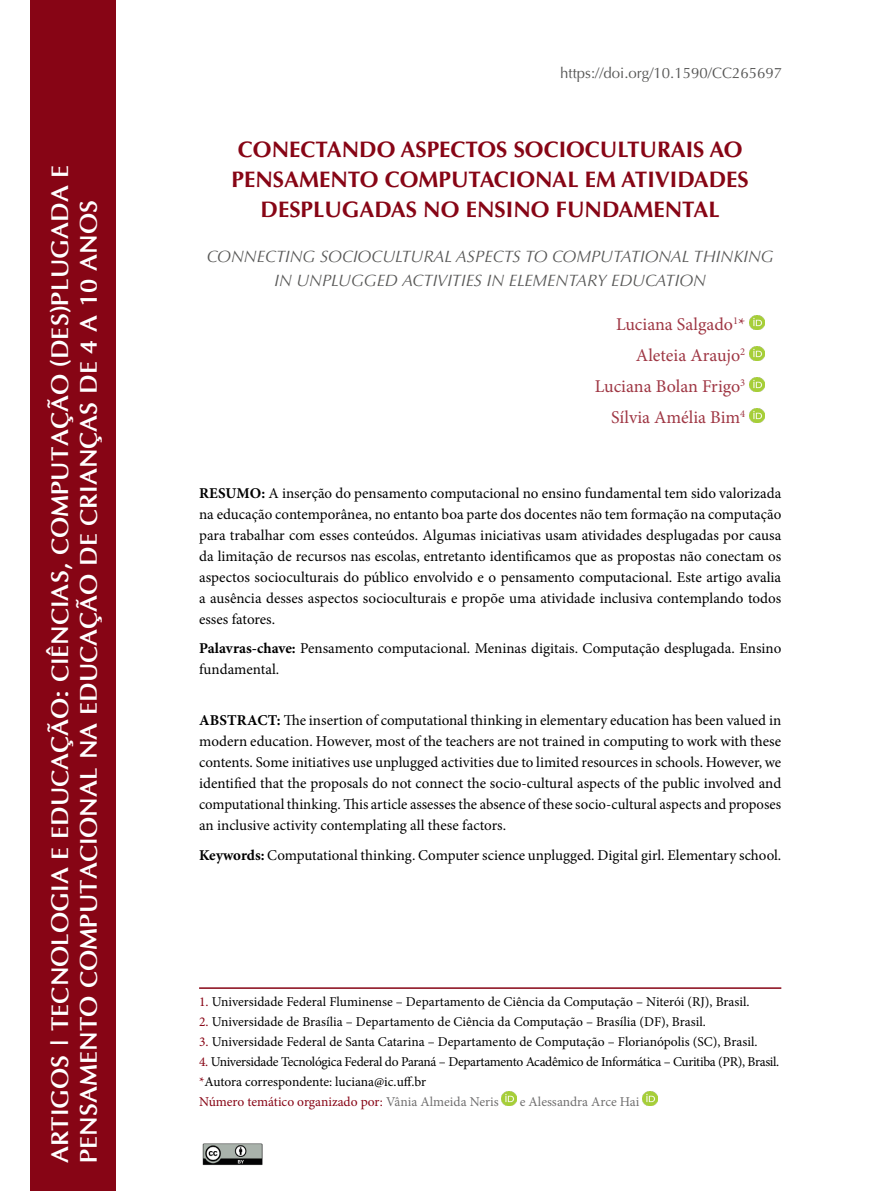
<style>
.page{position:relative;width:893px;height:1191px;background:#fff}
.page>*{position:absolute;margin:0;border:0;box-sizing:border-box;transform-origin:0 0}
.t1{font:700 24px/28.8px "Optima";color:#fff}
.t2{font:700 22.5px/30px "Optima LT Std";color:#870515;text-align:center}
.t3{font:18px/31px "Minion Pro";color:#9f3744;text-align:right}
.t4{font:italic 16.5px/24px "Optima LT Std";color:#575756;text-align:center}
.t5{font:15px/21px "Minion Pro";color:#000;text-align:justify}
.t6{font:15px "Optima LT Std";color:#575756}
.t7{font:13.5px/20px "Minion Pro";letter-spacing:-.005em;color:#000}
.t8{font:13.5px "Minion Pro";color:#706f6f}
.s1{font-weight:700}
.s2{color:#870515}
.s3{color:#706f6f}
</style>
<div class="page">
<hr style="left:199px;top:987px;width:582px;height:1px;background:#870515">
<img style="left:502px;top:1091px;width:15px;height:15px">
<img style="left:642px;top:1091px;width:15px;height:15px">
<img style="left:749px;top:315px;width:15px;height:15px">
<img style="left:749px;top:346px;width:15px;height:15px">
<img style="left:749px;top:377px;width:15px;height:15px">
<img style="left:749px;top:408px;width:15px;height:15px">
<div style="left:31px;top:0;width:85px;height:1191px;background:#870515"></div>
<img style="left:203px;top:1143px;width:60px;height:22px">
<h1 class="t1" style="left:46px;top:1163px;width:1000px;rotate:-90deg">ARTIGOS | TECNOLOGIA E EDUCAÇÃO: CIÊNCIAS, COMPUTAÇÃO (DES)PLUGADA E<br>PENSAMENTO COMPUTACIONAL NA EDUCAÇÃO DE CRIANÇAS DE 4 A 10 ANOS</h1>
<p class="t6" style="left:560px;top:64px;width:223px">https://doi.org/10.1590/CC265697</p>
<h2 class="t2" style="left:232px;top:134px;width:519px">CONECTANDO ASPECTOS SOCIOCULTURAIS AO<br>PENSAMENTO COMPUTACIONAL EM ATIVIDADES<br>DESPLUGADAS NO ENSINO FUNDAMENTAL</h2>
<p class="t4" style="left:207px;top:245px;width:568px">CONNECTING SOCIOCULTURAL ASPECTS TO COMPUTATIONAL THINKING<br>IN UNPLUGGED ACTIVITIES IN ELEMENTARY EDUCATION</p>
<p class="t3" style="left:595px;top:309px;width:152px">Luciana Salgado<sup>1</sup>*<br>Aleteia Araujo<sup>2<br></sup>Luciana Bolan Frigo<sup>3<br></sup>Sílvia Amélia Bim<sup>4</sup></p>
<p class="t5" style="left:199px;top:482px;width:584px"><span class="s1">RESUMO:</span> A inserção do pensamento computacional no ensino fundamental tem sido valorizada na educação contemporânea, no entanto boa parte dos docentes não tem formação na computação para trabalhar com esses conteúdos. Algumas iniciativas usam atividades desplugadas por causa da limitação de recursos nas escolas, entretanto identificamos que as propostas não conectam os aspectos socioculturais do público envolvido e o pensamento computacional. Este artigo avalia a ausência desses aspectos socioculturais e propõe uma atividade inclusiva contemplando todos esses fatores.</p>
<p class="t5" style="left:199px;top:638px;width:584px"><span class="s1">Palavras-chave:</span> Pensamento computacional. Meninas digitais. Computação desplugada. Ensino fundamental.</p>
<p class="t5" style="left:199px;top:710px;width:584px"><span class="s1">ABSTRACT:</span> The insertion of computational thinking in elementary education has been valued in modern education. However, most of the teachers are not trained in computing to work with these contents. Some initiatives use unplugged activities due to limited resources in schools. However, we identified that the proposals do not connect the socio-cultural aspects of the public involved and computational thinking. This article assesses the absence of these socio-cultural aspects and proposes an inclusive activity contemplating all these factors.</p>
<p class="t5" style="left:199px;top:844px;width:584px"><span class="s1">Keywords:</span> Computational thinking. Computer science unplugged. Digital girl. Elementary school.</p>
<p class="t7" style="left:199px;top:991px;width:552px"><span class="s2">1.</span> Universidade Federal Fluminense – Departamento de Ciência da Computação – Niterói (RJ), Brasil.</p>
<p class="t7" style="left:199px;top:1011px;width:508px"><span class="s2">2.</span> Universidade de Brasília – Departamento de Ciência da Computação – Brasília (DF), Brasil.</p>
<p class="t7" style="left:199px;top:1031px;width:560px"><span class="s2">3.</span> Universidade Federal de Santa Catarina – Departamento de Computação – Florianópolis (SC), Brasil.</p>
<p class="t7" style="left:199px;top:1051px;width:582px"><span class="s2">4.</span> Universidade Tecnológica Federal do Paraná – Departamento Acadêmico de Informática – Curitiba (PR), Brasil. <span class="s2">*</span>Autora correspondente: luciana@ic.uff.br<br><span class="s2">Número temático organizado por:</span> <span class="s3">Vânia Almeida Neris</span></p>
<p class="t8" style="left:520px;top:1092px;width:121px">e Alessandra Arce Hai</p>
</div>
